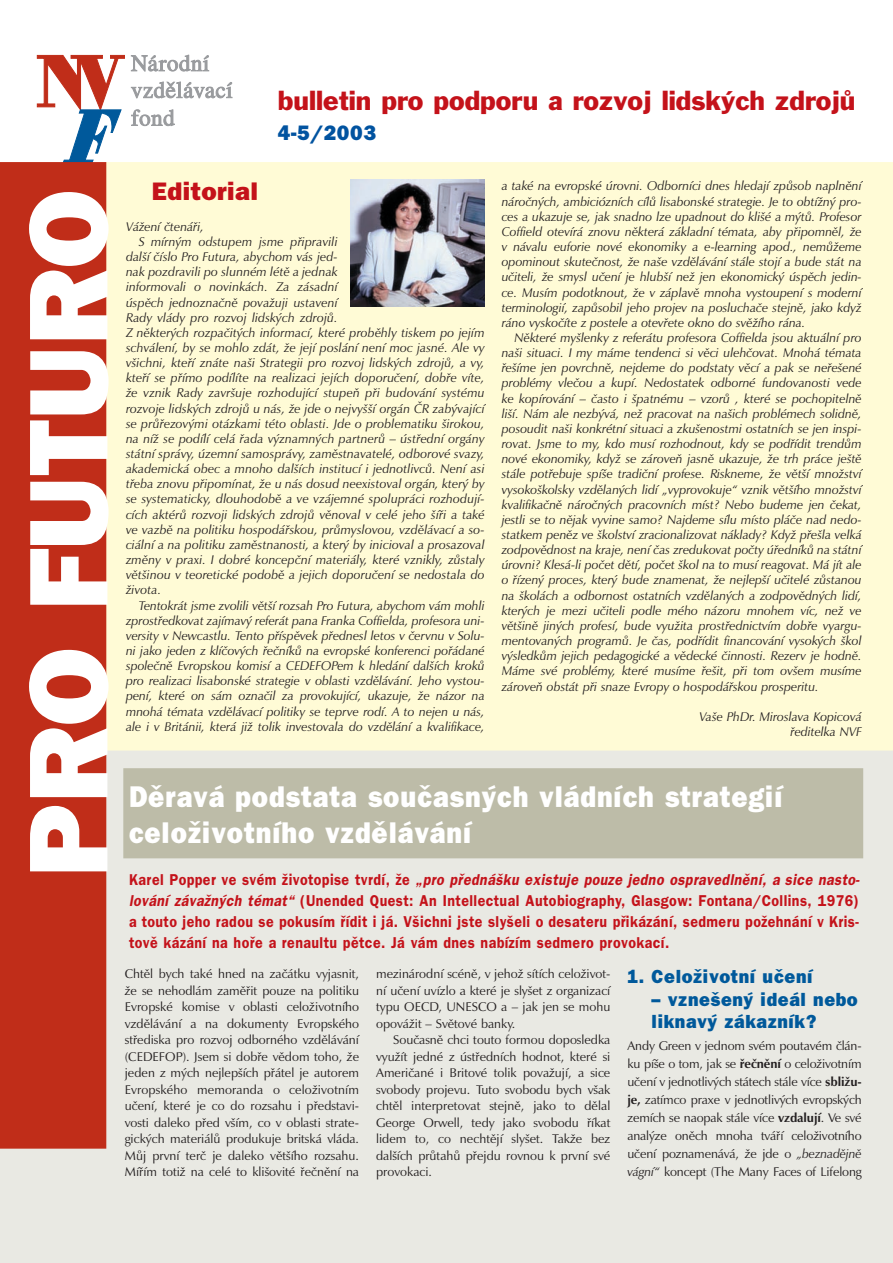
<style>
.page{position:relative;width:893px;height:1263px;background:#fff}
.page>*{position:absolute;margin:0;border:0;box-sizing:border-box;transform-origin:0 0}
.normální{font:800 112.5px "Frankfurt Gothic";color:#fff}
.Nadpis_velký_-_bílá{font:800 30px/36px "Frankfurt Gothic";letter-spacing:.035em;color:#fff;scale:.9 1}
.normální-2{font:25.5px "Franklin Gothic CE";color:#c4121a}
.normální-3{font:800 25.5px "Frankfurt Gothic";letter-spacing:.015em;color:#c4121a}
.normální-4{font:800 21px "Frankfurt Gothic";color:#0153a0}
.Odstavec_střední{font:800 19.05px/22.5px "Frankfurt Gothic";letter-spacing:.035em;color:#00599b;scale:.95 1}
.Podnadpis{font:700 15.75px/21px "Frankfurt Gothic";letter-spacing:.03em;color:#c4121a;text-align:justify;scale:.9 1}
.Editorial{font:italic 12.75px/15.1px "Zapf Humanist 601 BTCE";letter-spacing:.01em;color:#231f20;text-align:justify}
.Normální_bez_odsazení{font:12.75px/16.5px "Zapf Humanist 601 BTCE";color:#231f20;text-align:justify}
.normální-5{font:12.75px/16.5px "Zapf Humanist 601 BTCE";color:#231f20;text-align:justify}
.s1{font-style:italic}
.s2{font-weight:700}
</style>
<div class="page">
<svg style="left:37px;top:55px;width:87px;height:100px"></svg>
<svg style="left:131px;top:82px;width:101px;height:16px"></svg>
<svg style="left:132px;top:110px;width:42px;height:16px"></svg>
<svg style="left:131px;top:55px;width:78px;height:16px"></svg>
<div style="left:0;top:750px;width:893px;height:513px;background:#e9e9e3"></div>
<div style="left:114px;top:162px;width:779px;height:588px;background:#fffbd6"></div>
<img style="left:350px;top:179px;width:135px;height:127px">
<svg style="left:0;top:155px;width:114px;height:986px;background:#c33b26"></svg>
<div style="left:123px;top:768px;width:740px;height:90px;background:#bdbca8"></div>
<p class="normální" style="left:1px;top:877px;width:689px;rotate:-90deg">PRO FUTURO</p>
<p class="normální-2" style="left:278px;top:86px;width:579px">bulletin pro podporu a rozvoj lidských zdrojů</p>
<p class="normální-4" style="left:278px;top:120px;width:100px">4-5/2003</p>
<p class="normální-3" style="left:152px;top:176px;width:108px">Editorial</p>
<p class="Editorial" style="left:126px;top:219px;width:79px">Vážení čtenáři,</p>
<p class="Editorial" style="left:126px;top:234px;width:360px;text-align:left;text-indent:13px">S mírným odstupem jsme připravili<br>další číslo Pro Futura, abychom vás jed-<br>nak pozdravili po slunném létě a jednak<br>informovali o novinkách. Za zásadní<br>úspěch jednoznačně považuji ustavení<br>Rady vlády pro rozvoj lidských zdrojů.<br>Z některých rozpačitých informací, které proběhly tiskem po jejím schválení, by se mohlo zdát, že její poslání není moc jasné. Ale vy všichni, kteří znáte naši Strategii pro rozvoj lidských zdrojů, a vy, kteří se přímo podílíte na realizaci jejích doporučení, dobře víte, že vznik Rady završuje rozhodující stupeň při budování systému rozvoje lidských zdrojů u nás, že jde o nejvyšší orgán ČR zabývající se průřezovými otázkami této oblasti. Jde o problematiku širokou, na níž se podílí celá řada významných partnerů – ústřední orgány státní správy, územní samosprávy, zaměstnavatelé, odborové svazy, akademická obec a mnoho dalších institucí i jednotlivců. Není asi třeba znovu připomínat, že u nás dosud neexistoval orgán, který by se systematicky, dlouhodobě a ve vzájemné spolupráci rozhodují&shy;cích aktérů rozvoji lidských zdrojů věnoval v celé jeho šíři a také ve vazbě na politiku hospodářskou, průmyslovou, vzdělávací a so&shy;ciální a na politiku zaměstnanosti, a který by inicioval a prosazoval změny v praxi. I dobré koncepční materiály, které vznikly, zůstaly většinou v teoretické podobě a jejich doporučení se nedostala do života.</p>
<p class="Editorial" style="left:126px;top:598px;width:360px;text-indent:13px">Tentokrát jsme zvolili větší rozsah Pro Futura, abychom vám mohli zprostředkovat zajímavý referát pana Franka Coffielda, profesora uni&shy;versity v Newcastlu. Tento příspěvek přednesl letos v červnu v Solu&shy;ni jako jeden z klíčových řečníků na evropské konferenci pořádané společně Evropskou komisí a CEDEFOPem k hledání dalších kroků pro realizaci lisabonské strategie v oblasti vzdělávání. Jeho vystou&shy;pení, které on sám označil za provokující, ukazuje, že názor na mnohá témata vzdělávací politiky se teprve rodí. A to nejen u nás, ale i v Británii, která již tolik investovala do vzdělání a kvalifikace,</p>
<p class="Editorial" style="left:502px;top:179px;width:361px">a také na evropské úrovni. Odborníci dnes hledají způsob naplnění náročných, ambiciózních cílů lisabonské strategie. Je to obtížný pro&shy;ces a ukazuje se, jak snadno lze upadnout do klišé a mýtů. Profesor Coffield otevírá znovu některá základní témata, aby připomněl, že v návalu euforie nové ekonomiky a e-learning apod., nemůžeme opominout skutečnost, že naše vzdělávání stále stojí a bude stát na učiteli, že smysl učení je hlubší než jen ekonomický úspěch jedin&shy;ce. Musím podotknout, že v záplavě mnoha vystoupení s moderní terminologií, zapůsobil jeho projev na posluchače stejně, jako když ráno vyskočíte z postele a otevřete okno do svěžího rána.</p>
<p class="Editorial" style="left:502px;top:330px;width:361px;text-indent:13px">Některé myšlenky z referátu profesora Coffielda jsou aktuální pro naši situaci. I my máme tendenci si věci ulehčovat. Mnohá témata řešíme jen povrchně, nejdeme do podstaty věcí a pak se neřešené problémy vlečou a kupí. Nedostatek odborné fundovanosti vede ke kopírování – často i špatnému – vzorů , které se pochopitelně liší. Nám ale nezbývá, než pracovat na našich problémech solidně, posoudit naši konkrétní situaci a zkušenostmi ostatních se jen inspi&shy;rovat. Jsme to my, kdo musí rozhodnout, kdy se podřídit trendům nové ekonomiky, když se zároveň jasně ukazuje, že trh práce ještě stále potřebuje spíše tradiční profese. Riskneme, že větší množství vysokoškolsky vzdělaných lidí „vyprovokuje“ vznik většího množství kvalifikačně náročných pracovních míst? Nebo budeme jen čekat, jestli se to nějak vyvine samo? Najdeme sílu místo pláče nad nedo&shy;statkem peněz ve školství zracionalizovat náklady? Když přešla velká zodpovědnost na kraje, není čas zredukovat počty úředníků na státní úrovni? Klesá-li počet dětí, počet škol na to musí reagovat. Má jít ale o řízený proces, který bude znamenat, že nejlepší učitelé zůstanou na školách a odbornost ostatních vzdělaných a zodpovědných lidí, kterých je mezi učiteli podle mého názoru mnohem víc, než ve většině jiných profesí, bude využita prostřednictvím dobře vyargu&shy;mentovaných programů. Je čas, podřídit financování vysokých škol výsledkům jejich pedagogické a vědecké činnosti. Rezerv je hodně.<br>Máme své problémy, které musíme řešit, při tom ovšem musíme zároveň obstát při snaze Evropy o hospodářskou prosperitu.</p>
<p class="Editorial" style="left:700px;top:709px;width:164px">Vaše PhDr. Miroslava Kopicová</p>
<p class="Editorial" style="left:790px;top:724px;width:73px">ředitelka NVF</p>
<p class="Nadpis_velký_-_bílá" style="left:129px;top:778px;width:727px">Děravá podstata současných vládních strategií celoživotního vzdělávání</p>
<p class="Podnadpis" style="left:129px;top:869px;width:813px">Karel Popper ve svém životopise tvrdí, že <span class="s1">„pro přednášku existuje pouze jedno ospravedlnění, a sice nasto&shy;lování závažných témat“</span> (Unended Quest: An Intellectual Autobiography, Glasgow: Fontana/Collins, 1976) a touto jeho radou se pokusím řídit i já. Všichni jste slyšeli o desateru přikázání, sedmeru požehnání v Kris&shy;tově kázání na hoře a renaultu pětce. Já vám dnes nabízím sedmero provokací.</p>
<p class="Normální_bez_odsazení" style="left:125px;top:965px;width:236px">Chtěl bych také hned na začátku vyjasnit, že se nehodlám zaměřit pouze na politiku Evropské komise v oblasti celoživotního vzdělávání a na dokumenty Evropského střediska pro rozvoj odborného vzdělávání (CEDEFOP). Jsem si dobře vědom toho, že jeden z mých nejlepších přátel je autorem Evropského memoranda o celoživotním učení, které je co do rozsahu i představi&shy;vosti daleko před vším, co v oblasti strate&shy;gických materiálů produkuje britská vláda.<br>Můj první terč je daleko většího rozsahu.<br>Mířím totiž na celé to klišovité řečnění na</p>
<p class="Normální_bez_odsazení" style="left:376px;top:965px;width:236px">mezinárodní scéně, v jehož sítích celoživot&shy;ní učení uvízlo a které je slyšet z organizací typu OECD, UNESCO a – jak jen se mohu opovážit – Světové banky.</p>
<p class="normální-5" style="left:376px;top:1031px;width:236px;text-indent:17px">Současně chci touto formou doposledka využít jedné z ústředních hodnot, které si Američané i Britové tolik považují, a sice svobody projevu. Tuto svobodu bych však chtěl interpretovat stejně, jako to dělal George Orwell, tedy jako svobodu říkat lidem to, co nechtějí slyšet. Takže bez dalších průtahů přejdu rovnou k první své provokaci.</p>
<p class="Odstavec_střední" style="left:627px;top:965px;width:196px">1. Celoživotní učení</p>
<p class="Odstavec_střední" style="left:652px;top:987px;width:219px">– vznešený ideál nebo liknavý zákazník?</p>
<p class="Normální_bez_odsazení" style="left:627px;top:1037px;width:236px;line-height:18px">Andy Green v jednom svém poutavém člán&shy;ku píše o tom, jak se <span class="s2">řečnění</span> o celoživotním učení v jednotlivých státech stále více <span class="s2">sbližu&shy;je,</span> zatímco praxe v jednotlivých evropských zemích se naopak stále více <span class="s2">vzdalují</span>. Ve své analýze oněch mnoha tváří celoživotního učení poznamenává, že jde o <span class="s1">„beznadějně vágní“</span> koncept (The Many Faces of Lifelong</p>
</div>
